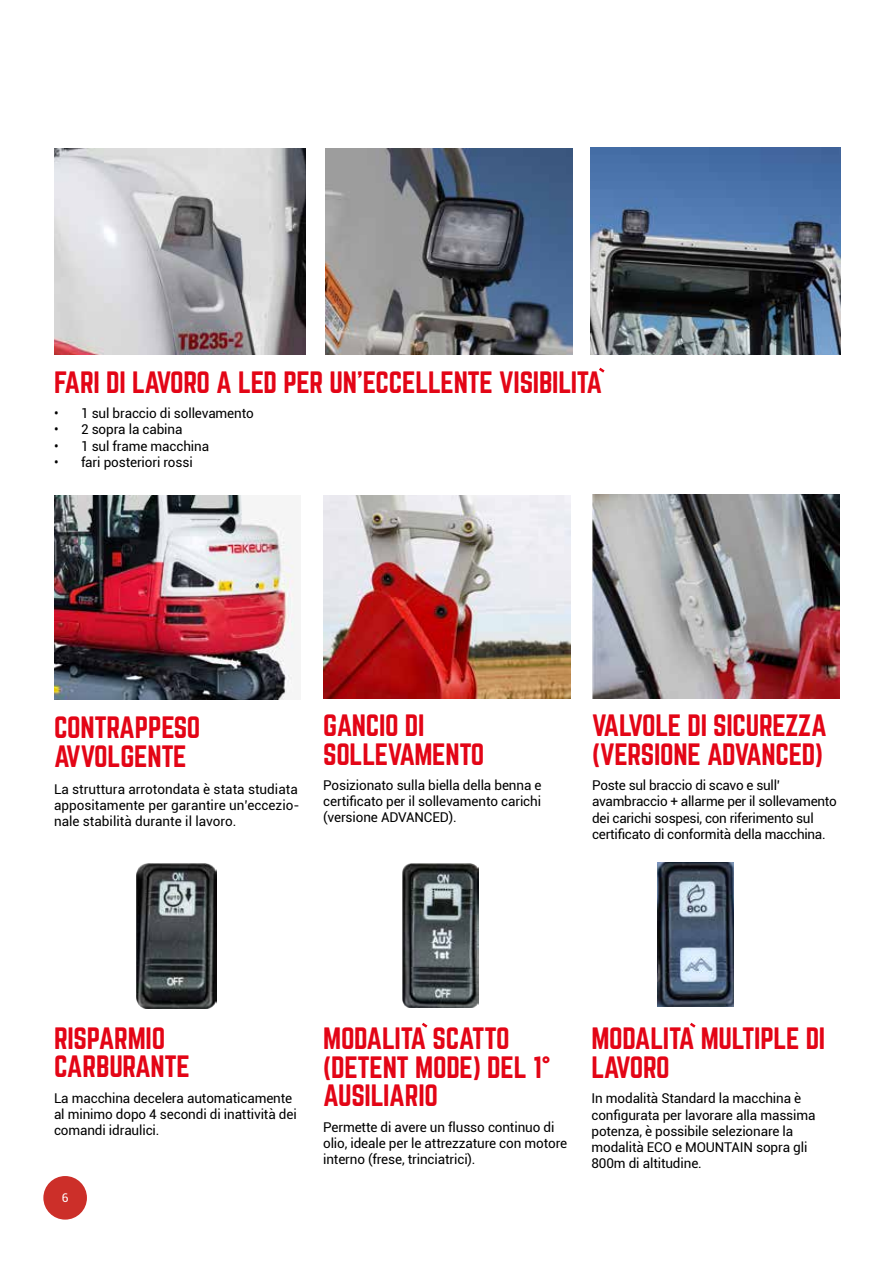
<style>
.page{position:relative;width:893px;height:1263px;background:#fff}
.page>*{position:absolute;margin:0;border:0;box-sizing:border-box;transform-origin:0 0}
.t1{font:27px/28.5px "Norwester";letter-spacing:-.01em;color:#e30516}
.t2{font:13.5px/16.2px "Roboto";letter-spacing:-.01em;color:#000}
.t3{font:12px "Roboto";color:#fff}
</style>
<div class="page">
<img style="left:326px;top:149px;width:246px;height:205px">
<img style="left:592px;top:494px;width:248px;height:204px">
<svg style="left:690px;top:1023px;width:6px;height:5px"></svg>
<svg style="left:422px;top:1023px;width:5px;height:5px"></svg>
<img style="left:54px;top:149px;width:252px;height:205px">
<img style="left:590px;top:148px;width:250px;height:206px">
<svg style="left:599px;top:368px;width:6px;height:5px"></svg>
<img style="left:323px;top:495px;width:248px;height:203px">
<img style="left:403px;top:863px;width:75px;height:144px">
<img style="left:658px;top:862px;width:75px;height:144px">
<img style="left:136px;top:863px;width:81px;height:146px">
<img style="left:54px;top:495px;width:241px;height:204px">
<div style="left:43px;top:1176px;width:44px;height:43px;background:#cc2f29;border-radius:50%"></div>
<h1 class="t1" style="left:54px;top:369px;width:550px">FARI DI LAVORO A LED PER UN’ECCELLENTE VISIBILITA</h1>
<p class="t2" style="left:54px;top:405px;width:201px">• 1 sul braccio di sollevamento</p>
<p class="t2" style="left:54px;top:421px;width:130px">• 2 sopra la cabina</p>
<p class="t2" style="left:54px;top:437px;width:157px">• 1 sul frame macchina</p>
<p class="t2" style="left:54px;top:453px;width:140px">• fari posteriori rossi</p>
<h1 class="t1" style="left:54px;top:714px;width:148px">CONTRAPPESO<br>AVVOLGENTE</h1>
<p class="t2" style="left:54px;top:780px;width:247px">La struttura arrotondata è stata studiata appositamente per garantire un’eccezio&shy;nale stabilità durante il lavoro.</p>
<h1 class="t1" style="left:323px;top:712px;width:163px">GANCIO DI<br>SOLLEVAMENTO</h1>
<p class="t2" style="left:323px;top:777px;width:220px;text-align:justify">Posizionato sulla biella della benna e certificato per il sollevamento carichi (versione ADVANCED).</p>
<h1 class="t1" style="left:592px;top:712px;width:236px">VALVOLE DI SICUREZZA (VERSIONE ADVANCED)</h1>
<p class="t2" style="left:592px;top:777px;width:246px">Poste sul braccio di scavo e sull’ avambraccio + allarme per il sollevamento dei carichi sospesi, con riferimento sul certificato di conformità della macchina.</p>
<h1 class="t1" style="left:54px;top:1024px;width:137px">RISPARMIO<br>CARBURANTE</h1>
<p class="t2" style="left:54px;top:1089px;width:244px">La macchina decelera automaticamente al minimo dopo 4 secondi di inattività dei comandi idraulici.</p>
<p class="t3" style="left:62px;top:1190px;width:8px">6</p>
<h1 class="t1" style="left:323px;top:1025px;width:229px">MODALITA SCATTO (DETENT MODE) DEL 1°<br>AUSILIARIO</h1>
<p class="t2" style="left:323px;top:1118px;width:246px">Permette di avere un flusso continuo di olio, ideale per le attrezzature con motore interno (frese, trinciatrici).</p>
<h1 class="t1" style="left:591px;top:1025px;width:235px">MODALITA MULTIPLE DI<br>LAVORO</h1>
<p class="t2" style="left:591px;top:1090px;width:226px">In modalità Standard la macchina è configurata per lavorare alla massima potenza, è possibile selezionare la modalità ECO e MOUNTAIN sopra gli<br>800m di altitudine.</p>
</div>
